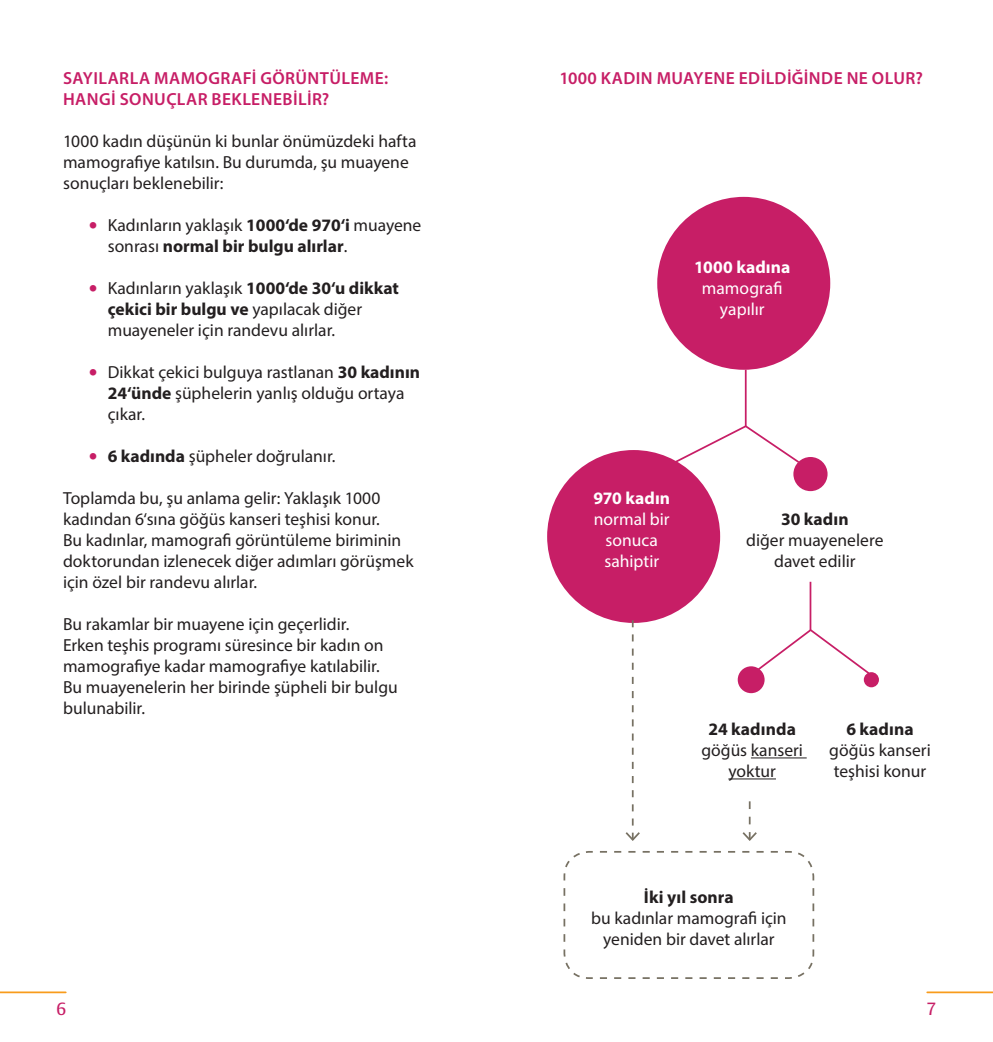
<style>
.page{position:relative;width:993px;height:1042px;background:#fff}
.page>*{position:absolute;margin:0;border:0;box-sizing:border-box;transform-origin:0 0}
.Fliesstext_abst{font:17.5px/21px "Myriad Pro";color:#231f20}
.H4{font:600 17.5px/21px "Myriad Pro";letter-spacing:.025em;color:#c71e66}
.t1{font:17.5px/21px "Myriad Pro";color:#fff;text-align:center}
.t2{font:700 17.5px "Myriad Pro";letter-spacing:.005em;color:#231f20}
.t3{font:700 17.5px "Myriad Pro";letter-spacing:.005em;color:#fff}
.t4{font:500 17.5px "Vesta Pro";color:#c71e66}
.s1{font-family:"Vesta Pro";font-weight:500;font-size:21px;color:#c71e66}
.s2{font-weight:700}
</style>
<div class="page">
<hr style="left:926px;top:991px;width:66px;height:2px;background:#f89c1c">
<hr style="left:0;top:991px;width:66px;height:2px;background:#f89c1c">
<div style="left:657px;top:197px;width:173px;height:173px;background:#c71e66;border-radius:50%"></div>
<div style="left:547px;top:450px;width:173px;height:173px;background:#c71e66;border-radius:50%"></div>
<div style="left:793px;top:457px;width:34px;height:34px;background:#c71e66;border-radius:50%"></div>
<div style="left:737px;top:666px;width:27px;height:27px;background:#c71e66;border-radius:50%"></div>
<div style="left:863px;top:672px;width:15px;height:15px;background:#c71e66;border-radius:50%"></div>
<svg style="left:672px;top:368px;width:128px;height:96px"></svg>
<svg style="left:754px;top:581px;width:117px;height:95px"></svg>
<svg style="left:742px;top:801px;width:15px;height:40px"></svg>
<svg style="left:623px;top:620px;width:18px;height:221px"></svg>
<svg style="left:563px;top:851px;width:251px;height:128px"></svg>
<hr style="left:750px;top:757px;width:56px;height:1px;background:#231f20">
<hr style="left:728px;top:778px;width:47px;height:1px;background:#231f20">
<p class="H4" style="left:63px;top:67px;width:326px">SAYILARLA MAMOGRAFİ GÖRÜNTÜLEME:<br>HANGİ SONUÇLAR BEKLENEBİLİR?</p>
<p class="Fliesstext_abst" style="left:63px;top:130px;width:355px">1000 kadın düşünün ki bunlar önümüzdeki hafta mamografiye katılsın. Bu durumda, şu muayene sonuçları beklenebilir:</p>
<p class="Fliesstext_abst" style="left:108px;top:214px;width:315px;text-indent:-20px"><span class="s1">•</span> Kadınların yaklaşık <span class="s2">1000‘de 970‘i</span> muayene sonrası <span class="s2">normal bir bulgu alırlar</span>.</p>
<p class="Fliesstext_abst" style="left:108px;top:277px;width:293px;text-indent:-20px"><span class="s1">•</span> Kadınların yaklaşık <span class="s2">1000‘de 30‘u dikkat çekici bir bulgu ve</span> yapılacak diğer muayeneler için randevu alırlar.</p>
<p class="Fliesstext_abst" style="left:108px;top:361px;width:314px;text-indent:-20px"><span class="s1">•</span> Dikkat çekici bulguya rastlanan <span class="s2">30 kadının<br>24‘ünde</span> şüphelerin yanlış olduğu ortaya çıkar.</p>
<p class="Fliesstext_abst" style="left:88px;top:445px;width:249px"><span class="s1">•</span> <span class="s2">6 kadında</span> şüpheler doğrulanır.</p>
<p class="Fliesstext_abst" style="left:63px;top:487px;width:352px">Toplamda bu, şu anlama gelir: Yaklaşık 1000 kadından 6‘sına göğüs kanseri teşhisi konur.<br>Bu kadınlar, mamografi görüntüleme biriminin doktorundan izlenecek diğer adımları görüşmek için özel bir randevu alırlar.</p>
<p class="Fliesstext_abst" style="left:63px;top:613px;width:336px">Bu rakamlar bir muayene için geçerlidir.<br>Erken teşhis programı süresince bir kadın on mamografiye kadar mamografiye katılabilir.<br>Bu muayenelerin her birinde şüpheli bir bulgu bulunabilir.</p>
<p class="H4" style="left:559px;top:67px;width:364px">1000 KADIN MUAYENE EDİLDİĞİNDE NE OLUR?</p>
<p class="t3" style="left:693px;top:256px;width:98px">1000 kadına</p>
<p class="t1" style="left:701px;top:277px;width:82px">mamografi yapılır</p>
<p class="t3" style="left:593px;top:487px;width:78px">970 kadın</p>
<p class="t1" style="left:593px;top:508px;width:77px">normal bir sonuca sahiptir</p>
<p class="t2" style="left:780px;top:508px;width:69px">30 kadın</p>
<p class="Fliesstext_abst" style="left:746px;top:529px;width:139px;text-align:center">diğer muayenelere davet edilir</p>
<p class="t2" style="left:708px;top:718px;width:89px">24 kadında</p>
<p class="Fliesstext_abst" style="left:701px;top:739px;width:103px;text-align:center">göğüs kanseri yoktur</p>
<p class="t2" style="left:846px;top:718px;width:69px">6 kadına</p>
<p class="Fliesstext_abst" style="left:829px;top:739px;width:103px">göğüs kanseri teşhisi konur</p>
<p class="t2" style="left:643px;top:886px;width:91px">İki yıl sonra</p>
<p class="Fliesstext_abst" style="left:591px;top:907px;width:197px;text-align:center">bu kadınlar mamografi için yeniden bir davet alırlar</p>
<p class="t4" style="left:56px;top:997px;width:11px">6</p>
<p class="t4" style="left:926px;top:997px;width:11px">7</p>
</div>
